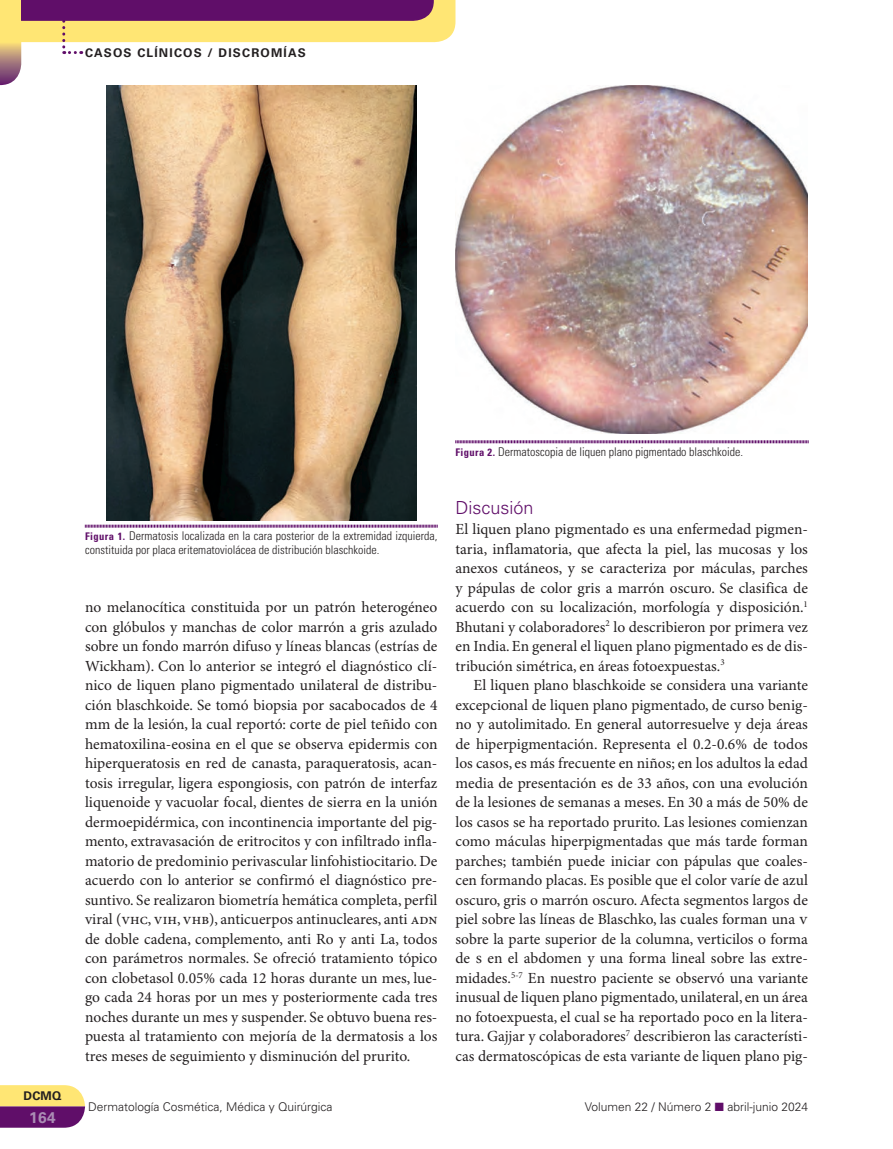
<style>
.page{position:relative;width:893px;height:1149px;background:#fff}
.page>*{position:absolute;margin:0;border:0;box-sizing:border-box;transform-origin:0 0}
.t1{font:300 18px "Univers LT Std";color:#600e69}
.t2{font:15.45px/19.5px "Minion Pro";color:#231f20;text-align:justify}
.t3{font:700 15.45px "Univers LT Std";color:#aa8cb4}
.t4{font:300 condensed 12px/13.5px "Univers LT Std";color:#231f20}
.t5{font:300 12px "Univers LT Std";color:#231f20}
.t6{font:700 12px "Univers LT Std";letter-spacing:.1em;color:#231f20}
.s1{font-weight:700;font-size:10.5px;color:#600e69}
.s2{color:#600e69}
</style>
<div class="page">
<svg style="left:0;top:0;width:455px;height:85px"></svg>
<svg style="left:0;top:1085px;width:85px;height:42px;background:#b48276"></svg>
<div style="left:0;top:0;width:21px;height:42px;background:#ffe674"></div>
<img style="left:107px;top:85px;width:309px;height:435px">
<img style="left:455px;top:85px;width:353px;height:348px">
<svg style="left:85px;top:524px;width:353px;height:4px"></svg>
<svg style="left:455px;top:440px;width:354px;height:3px"></svg>
<p class="t6" style="left:85px;top:46px;width:222px">CASOS CLÍNICOS / DISCROMÍAS</p>
<p class="t6" style="left:23px;top:1088px;width:40px">DCMQ</p>
<p class="t3" style="left:29px;top:1107px;width:28px">164</p>
<p class="t4" style="left:85px;top:529px;width:354px"><span class="s1">Figura 1.</span> Dermatosis localizada en la cara posterior de la extremidad izquierda, constituida por placa eritematoviolácea de distribución blaschkoide.</p>
<p class="t2" style="left:85px;top:597px;width:354px">no melanocítica constituida por un patrón heterogéneo con glóbulos y manchas de color marrón a gris azulado sobre un fondo marrón difuso y líneas blancas (estrías de Wickham). Con lo anterior se integró el diagnóstico clí&shy;nico de liquen plano pigmentado unilateral de distribu&shy;ción blaschkoide. Se tomó biopsia por sacabocados de 4 mm de la lesión, la cual reportó: corte de piel teñido con hematoxilina-eosina en el que se observa epidermis con hiperqueratosis en red de canasta, paraqueratosis, acan&shy;tosis irregular, ligera espongiosis, con patrón de interfaz liquenoide y vacuolar focal, dientes de sierra en la unión dermoepidérmica, con incontinencia importante del pig&shy;mento, extravasación de eritrocitos y con infiltrado infla&shy;matorio de predominio perivascular linfohistiocitario. De acuerdo con lo anterior se confirmó el diagnóstico pre&shy;suntivo. Se realizaron biometría hemática completa, perfil viral (vhc, vih, vhb), anticuerpos antinucleares, anti adn de doble cadena, complemento, anti Ro y anti La, todos con parámetros normales. Se ofreció tratamiento tópico con clobetasol 0.05% cada 12 horas durante un mes, lue&shy;go cada 24 horas por un mes y posteriormente cada tres noches durante un mes y suspender. Se obtuvo buena res&shy;puesta al tratamiento con mejoría de la dermatosis a los tres meses de seguimiento y disminución del prurito.</p>
<p class="t5" style="left:88px;top:1098px;width:246px">Dermatología Cosmética, Médica y Quirúrgica</p>
<p class="t4" style="left:455px;top:445px;width:289px"><span class="s1">Figura 2.</span> Dermatoscopia de liquen plano pigmentado blaschkoide.</p>
<p class="t1" style="left:455px;top:497px;width:80px">Discusión</p>
<p class="t2" style="left:455px;top:519px;width:354px">El liquen plano pigmentado es una enfermedad pigmen&shy;taria, inflamatoria, que afecta la piel, las mucosas y los anexos cutáneos, y se caracteriza por máculas, parches y pápulas de color gris a marrón oscuro. Se clasifica de acuerdo con su localización, morfología y disposición.<sup>1<br></sup>Bhutani y colaboradores<sup>2</sup> lo describieron por primera vez en India. En general el liquen plano pigmentado es de dis&shy;tribución simétrica, en áreas fotoexpuestas.<sup>3</sup></p>
<p class="t2" style="left:455px;top:675px;width:354px;text-indent:18px">El liquen plano blaschkoide se considera una variante excepcional de liquen plano pigmentado, de curso benig&shy;no y autolimitado. En general autorresuelve y deja áreas de hiperpigmentación. Representa el 0.2-0.6% de todos los casos, es más frecuente en niños; en los adultos la edad media de presentación es de 33 años, con una evolución de la lesiones de semanas a meses. En 30 a más de 50% de los casos se ha reportado prurito. Las lesiones comienzan como máculas hiperpigmentadas que más tarde forman parches; también puede iniciar con pápulas que coales&shy;cen formando placas. Es posible que el color varíe de azul oscuro, gris o marrón oscuro. Afecta segmentos largos de piel sobre las líneas de Blaschko, las cuales forman una v sobre la parte superior de la columna, verticilos o forma de s en el abdomen y una forma lineal sobre las extre&shy;midades.<sup>5-7</sup> En nuestro paciente se observó una variante inusual de liquen plano pigmentado, unilateral, en un área no fotoexpuesta, el cual se ha reportado poco en la litera&shy;tura. Gajjar y colaboradores<sup>7</sup> describieron las característi&shy;cas dermatoscópicas de esta variante de liquen plano pig-</p>
<p class="t5" style="left:585px;top:1099px;width:225px">Volumen 22 / Número 2 <span class="s2">■</span> abril-junio 2024</p>
</div>
